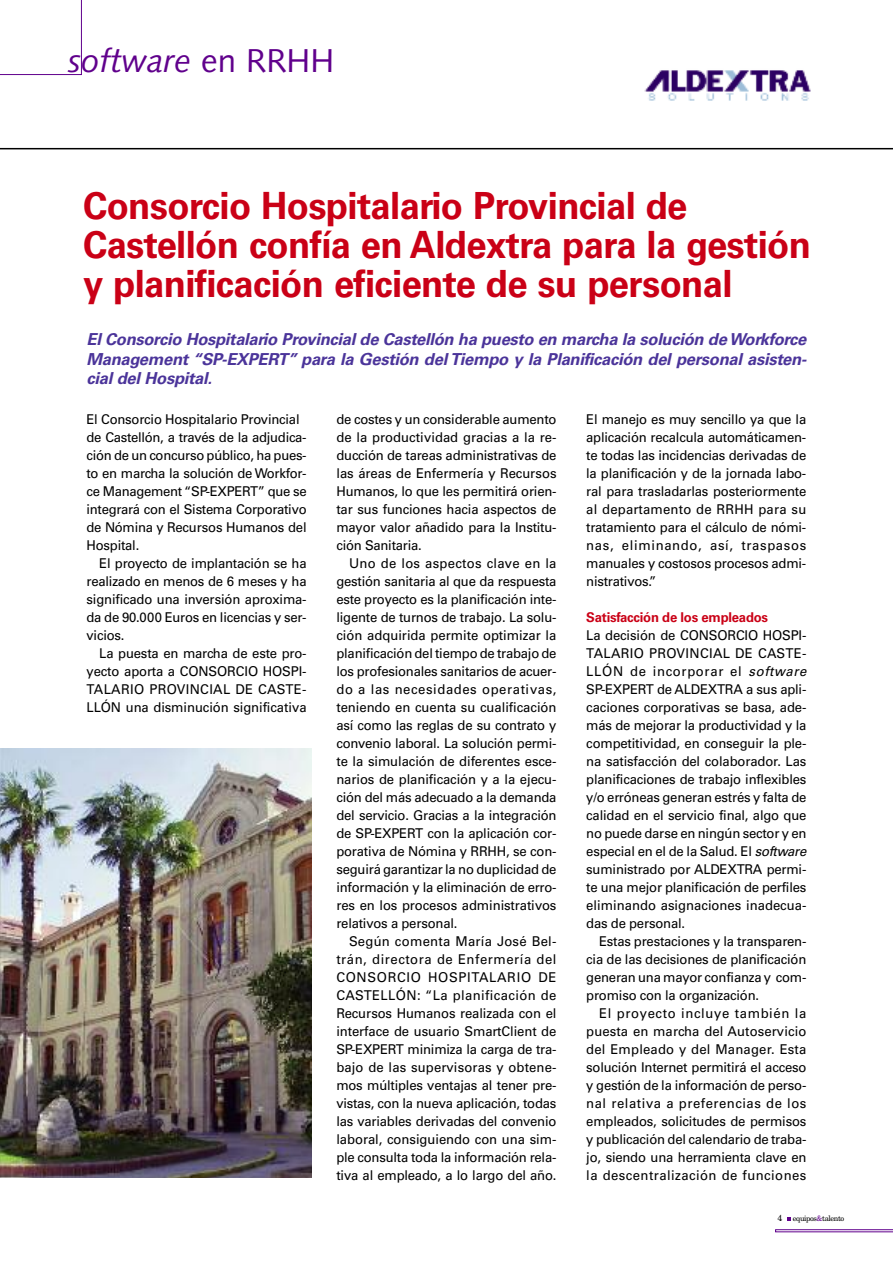
<style>
.page{position:relative;width:893px;height:1263px;background:#fff}
.page>*{position:absolute;margin:0;border:0;box-sizing:border-box;transform-origin:0 0}
.t1{font:700 37.5px/39px "Univers LT";letter-spacing:-.015em;color:#ca0016}
.t2{font:italic 33px "Syntax LT";color:#60008c}
.t3{font:italic 700 16.5px/19.5px "Univers LT";letter-spacing:-.015em;color:#4b349a;text-align:justify}
.t4{font:13.5px/18px "Univers LT";letter-spacing:-.015em;color:#000;text-align:justify}
.t5{font:700 13.5px "Univers LT";letter-spacing:-.015em;color:#ca0016}
.t6{font:7.5px "New Century Schlbk LT";letter-spacing:-.055em;color:#000}
.s1{font-style:normal}
.s2{font-style:italic}
.s3{font-size:8.85px}
.s4{color:#60008c}
</style>
<div class="page">
<svg style="left:775px;top:1229px;width:118px;height:3px"></svg>
<svg style="left:787px;top:1218px;width:4px;height:3px"></svg>
<img style="left:644px;top:70px;width:167px;height:31px">
<img style="left:0;top:748px;width:312px;height:430px">
<svg style="left:0;top:0;width:82px;height:75px"></svg>
<hr style="left:0;top:148px;width:893px;height:1px;background:#000">
<h2 class="t2" style="left:68px;top:47px;width:268px">software <span class="s1">en RRHH</span></h2>
<h1 class="t1" style="left:83px;top:190px;width:730px">Consorcio Hospitalario Provincial de<br>Castellón confía en Aldextra para la gestión y planificación eficiente de su personal</h1>
<p class="t3" style="left:87px;top:331px;width:721px">El Consorcio Hospitalario Provincial de Castellón ha puesto en marcha la solución deWorkforce Management “SP-EXPERT” para la Gestión del Tiempo y la Planificación del personal asisten&shy;cial del Hospital.</p>
<p class="t4" style="left:87px;top:411px;width:222px;text-align:left">El Consorcio Hospitalario Provincial de Castellón, a través de la adjudica&shy;ción de un concurso público, ha pues&shy;to en marcha la solución de Workfor&shy;ce Management “SP-EXPERT” que se integrará con el Sistema Corporativo de Nómina y Recursos Humanos del<br>Hospital.</p>
<p class="t4" style="left:87px;top:555px;width:222px;text-indent:13px">El proyecto de implantación se ha realizado en menos de 6 meses y ha significado una inversión aproxima&shy;da de 90.000 Euros en licencias y ser&shy;vicios.</p>
<p class="t4" style="left:87px;top:645px;width:222px;text-indent:13px">La puesta en marcha de este pro&shy;yecto aporta a CONSORCIO HOSPI-TALARIO PROVINCIAL DE CASTE-LLÓN una disminución significativa</p>
<p class="t4" style="left:336px;top:411px;width:222px">de costes y un considerable aumento de la productividad gracias a la re&shy;ducción de tareas administrativas de las áreas de Enfermería y Recursos Humanos, lo que les permitirá orien&shy;tar sus funciones hacia aspectos de mayor valor añadido para la Institu&shy;ción Sanitaria.</p>
<p class="t4" style="left:336px;top:555px;width:222px;text-indent:13px">Uno de los aspectos clave en la gestión sanitaria al que da respuesta este proyecto es la planificación inte&shy;ligente de turnos de trabajo. La solu&shy;ción adquirida permite optimizar la planificación del tiempo de trabajo de los profesionales sanitarios de acuer&shy;do a las necesidades operativas, teniendo en cuenta su cualificación así como las reglas de su contrato y convenio laboral. La solución permi&shy;te la simulación de diferentes esce&shy;narios de planificación y a la ejecu&shy;ción del más adecuado a la demanda del servicio. Gracias a la integración de SP-EXPERT con la aplicación cor&shy;porativa de Nómina y RRHH, se con&shy;seguirá garantizar la no duplicidad de información y la eliminación de erro&shy;res en los procesos administrativos relativos a personal.</p>
<p class="t4" style="left:336px;top:933px;width:222px;text-indent:13px">Según comenta María José Bel&shy;trán, directora de Enfermería del CONSORCIO HOSPITALARIO DE CASTELLÓN: “La planificación de Recursos Humanos realizada con el interface de usuario SmartClient de SP-EXPERT minimiza la carga de tra&shy;bajo de las supervisoras y obtene&shy;mos múltiples ventajas al tener pre&shy;vistas, con la nueva aplicación, todas las variables derivadas del convenio laboral, consiguiendo con una sim&shy;ple consulta toda la información rela&shy;tiva al empleado, a lo largo del año.</p>
<p class="t4" style="left:586px;top:411px;width:222px">El manejo es muy sencillo ya que la aplicación recalcula automáticamen&shy;te todas las incidencias derivadas de la planificación y de la jornada labo&shy;ral para trasladarlas posteriormente al departamento de RRHH para su tratamiento para el cálculo de nómi&shy;nas, eliminando, así, traspasos manuales y costosos procesos admi&shy;nistrativos.”</p>
<p class="t5" style="left:586px;top:612px;width:183px">Satisfacción de los empleados</p>
<p class="t4" style="left:586px;top:627px;width:222px">La decisión de CONSORCIO HOSPI-TALARIO PROVINCIAL DE CASTE-LLÓN de incorporar el <span class="s2">software </span>SP-EXPERT de ALDEXTRA a sus apli&shy;caciones corporativas se basa, ade&shy;más de mejorar la productividad y la competitividad, en conseguir la ple&shy;na satisfacción del colaborador. Las planificaciones de trabajo inflexibles y/o erróneas generan estrés y falta de calidad en el servicio final, algo que no puede darse en ningún sector y en especial en el de la Salud. El <span class="s2">software </span>suministrado por ALDEXTRA permi&shy;te una mejor planificación de perfiles eliminando asignaciones inadecua&shy;das de personal.</p>
<p class="t4" style="left:586px;top:933px;width:222px;text-indent:13px">Estas prestaciones y la transparen&shy;cia de las decisiones de planificación generan una mayor confianza y com&shy;promiso con la organización.</p>
<p class="t4" style="left:586px;top:1005px;width:222px;text-indent:13px">El proyecto incluye también la puesta en marcha del Autoservicio del Empleado y del Manager. Esta solución Internet permitirá el acceso y gestión de la información de perso&shy;nal relativa a preferencias de los empleados, solicitudes de permisos y publicación del calendario de traba&shy;jo, siendo una herramienta clave en la descentralización de funciones</p>
<p class="t6" style="left:777px;top:1216px;width:68px"><span class="s3">4</span> equipos<span class="s4">&amp;</span>talento</p>
</div>
